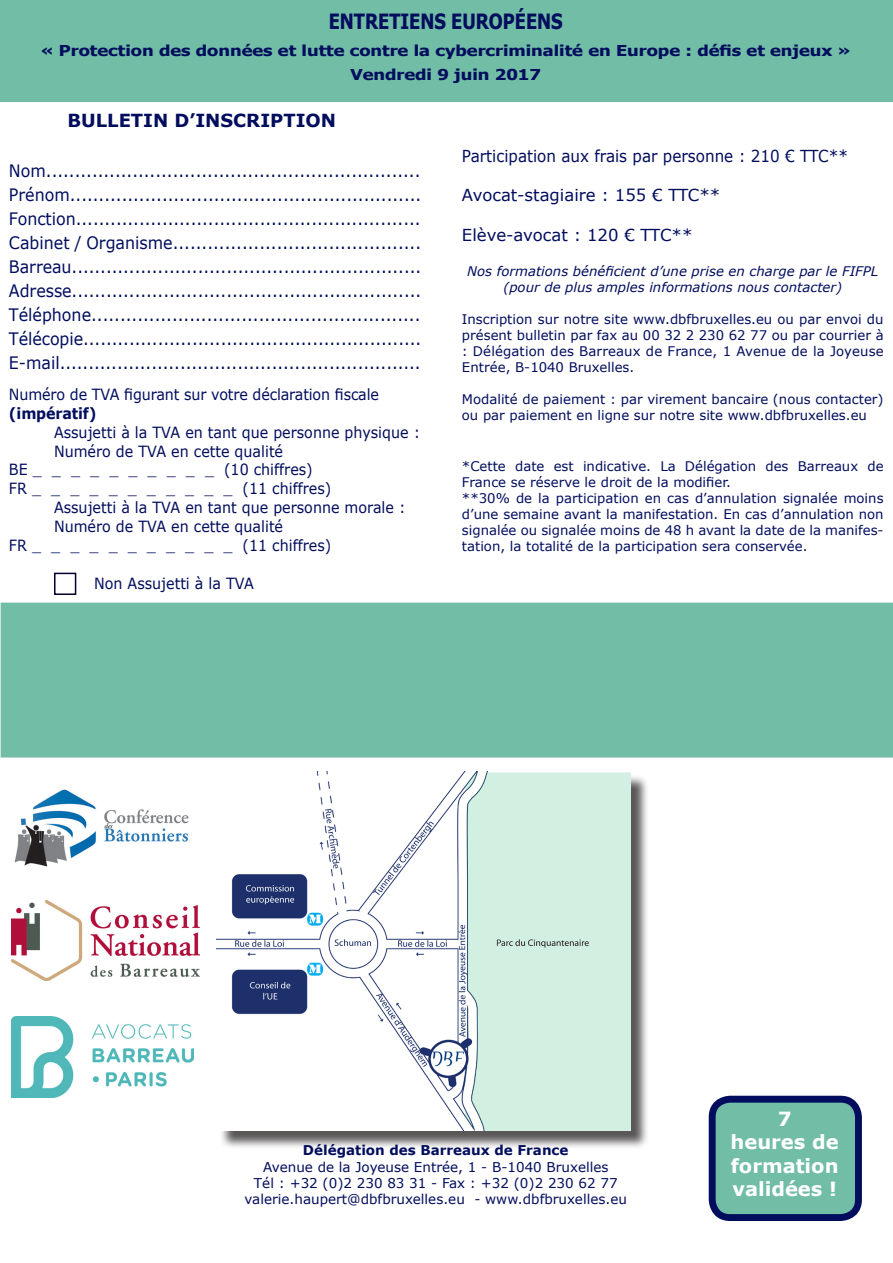
<style>
.page{position:relative;width:893px;height:1263px;background:#fff}
.page>*{position:absolute;margin:0;border:0;box-sizing:border-box;transform-origin:0 0}
.t1{font:700 21px "Tahoma";color:#020d5d;scale:.86 1}
.t2{font:700 19.5px "Verdana";color:#fff}
.t3{font:700 18px "Verdana";color:#020d5d}
.t4{font:17.1px "Verdana";color:#020d5d;scale:.93 1}
.t5{font:16.5px "Verdana";color:#020d5d}
.t6{font:16.5px "Verdana";color:#020d5d;scale:.92 1}
.t7{font:15.45px/18.9px "Verdana";color:#020d5d;scale:.93 1}
.t8{font:700 15px "Tahoma";color:#020d5d;scale:1.21 1}
.t9{font:13.5px "Verdana";color:#020d5d}
.t10{font:700 13.5px "Verdana";color:#020d5d}
.t11{font:13.2px/15.9px "Verdana";color:#020d5d;text-align:justify}
.t12{font:italic 13.2px "Verdana";color:#020d5d}
.s1{font-weight:700}
</style>
<div class="page">
<div style="left:54px;top:573px;width:22px;height:22px;border:2px solid #040031"></div>
<div style="left:219px;top:774px;width:430px;height:375px;background:#231f20;opacity:.75"></div>
<img style="left:217px;top:772px;width:414px;height:359px">
<div style="left:1px;top:603px;width:892px;height:154px;background:#71bda5"></div>
<img style="left:14px;top:789px;width:175px;height:78px">
<img style="left:11px;top:900px;width:188px;height:81px">
<div style="left:712px;top:1099px;width:146px;height:118px;background:#71bda5;border-radius:18px"></div>
<div style="left:709px;top:1096px;width:153px;height:125px;border:7px solid #020d5d;border-radius:18px"></div>
<img style="left:11px;top:1016px;width:183px;height:82px">
<div style="left:0;top:0;width:893px;height:102px;background:#71bda5"></div>
<p class="t1" style="left:329px;top:7px;width:273px">ENTRETIENS EUROPÉENS</p>
<p class="t8" style="left:41px;top:40px;width:671px">« Protection des données et lutte contre la cybercriminalité en Europe : défis et enjeux »</p>
<p class="t8" style="left:350px;top:64px;width:159px">Vendredi 9 juin 2017</p>
<p class="t3" style="left:67px;top:108px;width:270px">BULLETIN D’INSCRIPTION</p>
<p class="t4" style="left:9px;top:159px;width:444px">Nom.................................................................</p>
<p class="t4" style="left:9px;top:183px;width:445px">Prénom.............................................................</p>
<p class="t4" style="left:9px;top:207px;width:444px">Fonction............................................................</p>
<p class="t4" style="left:9px;top:231px;width:445px">Cabinet / Organisme...........................................</p>
<p class="t4" style="left:9px;top:255px;width:445px">Barreau.............................................................</p>
<p class="t4" style="left:9px;top:279px;width:445px">Adresse.............................................................</p>
<p class="t4" style="left:9px;top:303px;width:444px">Téléphone.........................................................</p>
<p class="t4" style="left:9px;top:327px;width:445px">Télécopie...........................................................</p>
<p class="t4" style="left:9px;top:351px;width:444px">E-mail...............................................................</p>
<p class="t7" style="left:9px;top:385px;width:399px">Numéro de TVA figurant sur votre déclaration fiscale <span class="s1">(impératif)</span></p>
<p class="t7" style="left:54px;top:422px;width:395px">Assujetti à la TVA en tant que personne physique :</p>
<p class="t7" style="left:54px;top:441px;width:248px">Numéro de TVA en cette qualité</p>
<p class="t7" style="left:9px;top:460px;width:328px">BE _ _ _ _ _ _ _ _ _ _ (10 chiffres)</p>
<p class="t7" style="left:9px;top:479px;width:348px">FR _ _ _ _ _ _ _ _ _ _ _ (11 chiffres)</p>
<p class="t7" style="left:54px;top:498px;width:379px">Assujetti à la TVA en tant que personne morale :</p>
<p class="t7" style="left:54px;top:517px;width:248px">Numéro de TVA en cette qualité</p>
<p class="t7" style="left:9px;top:536px;width:348px">FR _ _ _ _ _ _ _ _ _ _ _ (11 chiffres)</p>
<p class="t7" style="left:94px;top:573px;width:173px">Non Assujetti à la TVA</p>
<p class="t6" style="left:462px;top:144px;width:421px">Participation aux frais par personne : 210 € TTC**</p>
<p class="t5" style="left:462px;top:184px;width:260px">Avocat-stagiaire : 155 € TTC**</p>
<p class="t5" style="left:462px;top:223px;width:232px">Elève-avocat : 120 € TTC**</p>
<p class="t12" style="left:467px;top:263px;width:412px">Nos formations bénéficient d’une prise en charge par le FIFPL</p>
<p class="t12" style="left:503px;top:278px;width:340px">(pour de plus amples informations nous contacter)</p>
<p class="t11" style="left:462px;top:311px;width:423px">Inscription sur notre site www.dbfbruxelles.eu ou par envoi du présent bulletin par fax au 00 32 2 230 62 77 ou par courrier à : Délégation des Barreaux de France, 1 Avenue de la Joyeuse Entrée, B-1040 Bruxelles.</p>
<p class="t11" style="left:462px;top:391px;width:423px">Modalité de paiement : par virement bancaire (nous contacter) ou par paiement en ligne sur notre site www.dbfbruxelles.eu</p>
<p class="t11" style="left:462px;top:458px;width:423px">*Cette date est indicative. La Délégation des Barreaux de<br>France se réserve le droit de la modifier.</p>
<p class="t11" style="left:462px;top:490px;width:423px">**30% de la participation en cas d’annulation signalée moins d’une semaine avant la manifestation. En cas d’annulation non signalée ou signalée moins de 48 h avant la date de la manifes&shy;tation, la totalité de la participation sera conservée.</p>
<p class="t10" style="left:303px;top:1141px;width:267px">Délégation des Barreaux de France</p>
<p class="t9" style="left:263px;top:1157px;width:347px">Avenue de la Joyeuse Entrée, 1 - B-1040 Bruxelles</p>
<p class="t9" style="left:254px;top:1173px;width:365px">Tél : +32 (0)2 230 83 31 - Fax : +32 (0)2 230 62 77</p>
<p class="t9" style="left:244px;top:1190px;width:384px">valerie.haupert@dbfbruxelles.eu - www.dbfbruxelles.eu</p>
<p class="t2" style="left:778px;top:1105px;width:15px">7</p>
<p class="t2" style="left:730px;top:1128px;width:110px">heures de</p>
<p class="t2" style="left:731px;top:1152px;width:109px">formation</p>
<p class="t2" style="left:732px;top:1175px;width:106px">validées !</p>
</div>
